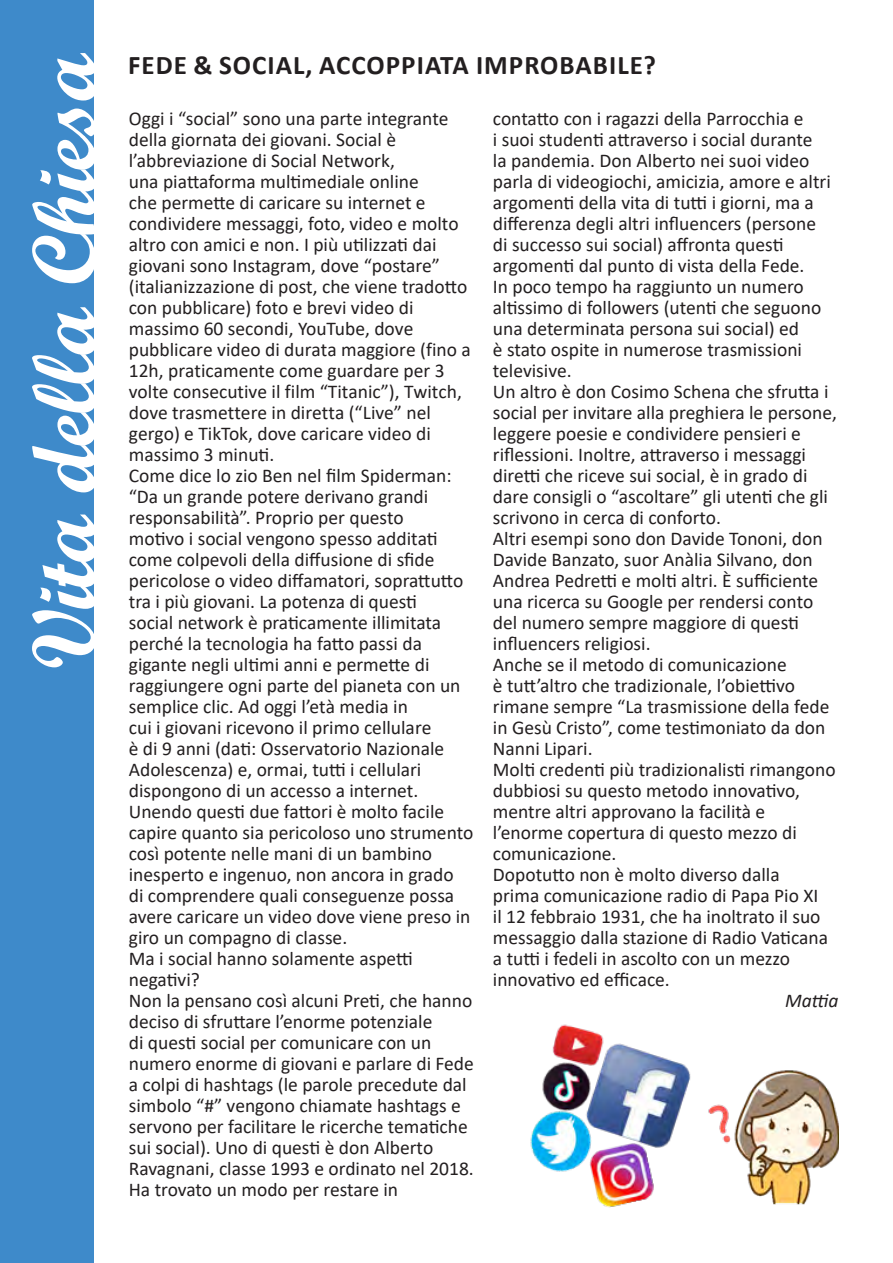
<style>
.page{position:relative;width:893px;height:1263px;background:#fff}
.page>*{position:absolute;margin:0;border:0;box-sizing:border-box;transform-origin:0 0}
.t1{font:90px "Script MT Bold";letter-spacing:-.01em;color:#fff}
.t2{font:700 27px "Calibri";letter-spacing:.04em;color:#231f20}
.t3{font:19.5px/21px "Calibri";color:#231f20}
.t4{font:italic 19.5px "Calibri";color:#231f20}
</style>
<div class="page">
<div style="left:0;top:0;width:94px;height:1263px;background:#3e8aca"></div>
<img style="left:530px;top:1024px;width:309px;height:184px">
<p class="t1" style="left:9px;top:670px;width:619px;rotate:-90deg">Vita della Chiesa</p>
<p class="t2" style="left:128px;top:46px;width:529px">FEDE &amp; SOCIAL, ACCOPPIATA IMPROBABILE?</p>
<p class="t3" style="left:129px;top:108px;width:347px">Oggi i “social” sono una parte integrante della giornata dei giovani. Social è l’abbreviazione di Social Network,<br>una piattaforma multimediale online<br>che permette di caricare su internet e condividere messaggi, foto, video e molto altro con amici e non. I più utilizzati dai giovani sono Instagram, dove “postare” (italianizzazione di post, che viene tradotto con pubblicare) foto e brevi video di massimo 60 secondi, YouTube, dove pubblicare video di durata maggiore (fino a 12h, praticamente come guardare per 3 volte consecutive il film “Titanic”), Twitch, dove trasmettere in diretta (“Live” nel gergo) e TikTok, dove caricare video di massimo 3 minuti.<br>Come dice lo zio Ben nel film Spiderman: “Da un grande potere derivano grandi responsabilità”. Proprio per questo<br>motivo i social vengono spesso additati come colpevoli della diffusione di sfide pericolose o video diffamatori, soprattutto tra i più giovani. La potenza di questi<br>social network è praticamente illimitata perché la tecnologia ha fatto passi da gigante negli ultimi anni e permette di raggiungere ogni parte del pianeta con un semplice clic. Ad oggi l’età media in<br>cui i giovani ricevono il primo cellulare<br>è di 9 anni (dati: Osservatorio Nazionale Adolescenza) e, ormai, tutti i cellulari dispongono di un accesso a internet.<br>Unendo questi due fattori è molto facile capire quanto sia pericoloso uno strumento così potente nelle mani di un bambino inesperto e ingenuo, non ancora in grado<br>di comprendere quali conseguenze possa avere caricare un video dove viene preso in giro un compagno di classe.<br>Ma i social hanno solamente aspetti negativi?<br>Non la pensano così alcuni Preti, che hanno deciso di sfruttare l’enorme potenziale<br>di questi social per comunicare con un numero enorme di giovani e parlare di Fede a colpi di hashtags (le parole precedute dal simbolo “#” vengono chiamate hashtags e servono per facilitare le ricerche tematiche sui social). Uno di questi è don Alberto Ravagnani, classe 1993 e ordinato nel 2018.<br>Ha trovato un modo per restare in</p>
<p class="t3" style="left:493px;top:108px;width:339px">contatto con i ragazzi della Parrocchia e<br>i suoi studenti attraverso i social durante la pandemia. Don Alberto nei suoi video parla di videogiochi, amicizia, amore e altri argomenti della vita di tutti i giorni, ma a differenza degli altri influencers (persone di successo sui social) affronta questi argomenti dal punto di vista della Fede.<br>In poco tempo ha raggiunto un numero altissimo di followers (utenti che seguono una determinata persona sui social) ed<br>è stato ospite in numerose trasmissioni televisive.</p>
<p class="t3" style="left:493px;top:381px;width:345px">Un altro è don Cosimo Schena che sfrutta i social per invitare alla preghiera le persone, leggere poesie e condividere pensieri e riflessioni. Inoltre, attraverso i messaggi diretti che riceve sui social, è in grado di dare consigli o “ascoltare” gli utenti che gli scrivono in cerca di conforto.</p>
<p class="t3" style="left:493px;top:528px;width:331px">Altri esempi sono don Davide Tononi, don Davide Banzato, suor Anàlia Silvano, don Andrea Pedretti e molti altri. È sufficiente una ricerca su Google per rendersi conto del numero sempre maggiore di questi influencers religiosi.</p>
<p class="t3" style="left:493px;top:654px;width:338px">Anche se il metodo di comunicazione<br>è tutt’altro che tradizionale, l’obiettivo rimane sempre “La trasmissione della fede in Gesù Cristo”, come testimoniato da don Nanni Lipari.</p>
<p class="t3" style="left:493px;top:759px;width:344px">Molti credenti più tradizionalisti rimangono dubbiosi su questo metodo innovativo, mentre altri approvano la facilità e l’enorme copertura di questo mezzo di comunicazione.</p>
<p class="t3" style="left:493px;top:864px;width:337px">Dopotutto non è molto diverso dalla prima comunicazione radio di Papa Pio XI il 12 febbraio 1931, che ha inoltrato il suo messaggio dalla stazione di Radio Vaticana a tutti i fedeli in ascolto con un mezzo innovativo ed efficace.</p>
<p class="t4" style="left:785px;top:987px;width:55px">Mattia</p>
</div>
